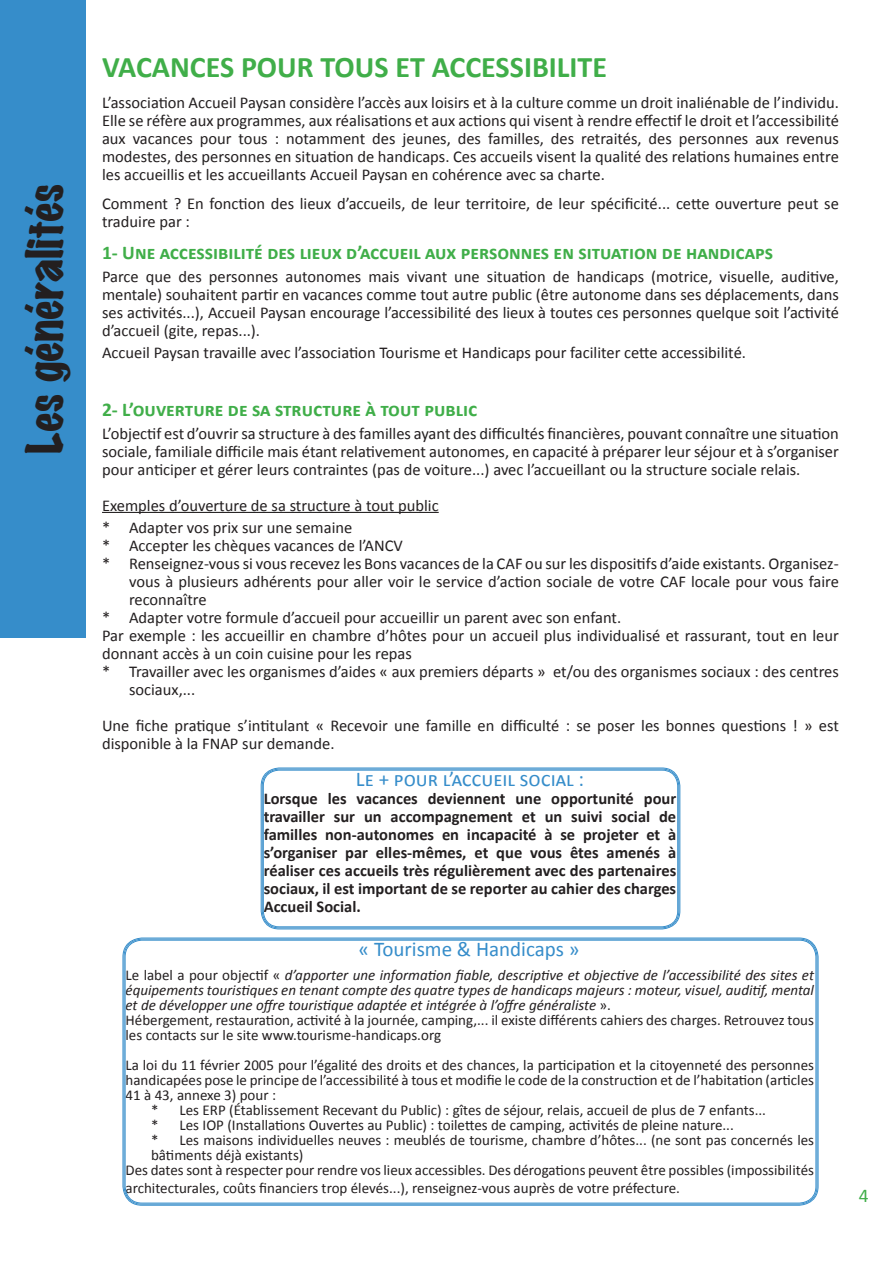
<style>
.page{position:relative;width:893px;height:1263px;background:#fff}
.page>*{position:absolute;margin:0;border:0;box-sizing:border-box;transform-origin:0 0}
.t1{font:45px "Marker Felt Wide";color:#231f20}
.t2{font:700 30px "Calibri";color:#40ae49}
.t3{font:21px "Calibri";color:#368dca}
.t4{font:700 19.5px "Calibri";color:#40ae49}
.t5{font:19.5px "Calibri";color:#40ae49}
.t6{font:16.5px/18px "Calibri";color:#231f20}
.t7{font:700 16.5px/18px "Calibri";color:#231f20;text-align:justify}
.t8{font:15px "Calibri";color:#231f20}
.t9{font:italic 15px/15px "Calibri";color:#231f20}
.s1{font-style:normal}
</style>
<div class="page">
<hr style="left:102px;top:512px;width:337px;height:1px;background:#231f20">
<div style="left:261px;top:767px;width:419px;height:162px;border:1px solid #368dca;border-radius:18px"></div>
<div style="left:263px;top:770px;width:415px;height:157px;border:1px solid #368dca;border-radius:16px"></div>
<div style="left:0;top:0;width:85px;height:638px;background:#368dca"></div>
<h1 class="t1" style="left:22px;top:454px;width:271px;rotate:-90deg">Les généralités</h1>
<h2 class="t2" style="left:102px;top:45px;width:175px">VACAN CES POUR</h2>
<h2 class="t2" style="left:321px;top:45px;width:18px">TOUS</h2>
<h2 class="t2" style="left:395px;top:45px;width:99px">ET ACCESSI</h2>
<h2 class="t2" style="left:532px;top:45px;width:29px">BILITE</h2>
<p class="t6" style="left:102px;top:93px;width:738px;text-align:justify">L’association Accueil Paysan considère l’accès aux loisirs et à la culture comme un droit inaliénable de l’individu.<br>Elle se réfère aux programmes, aux réalisations et aux actions qui visent à rendre effectif le droit et l’accessibilité aux vacances pour tous : notamment des jeunes, des familles, des retraités, des personnes aux revenus modestes, des personnes en situation de handicaps. Ces accueils visent la qualité des relations humaines entre les accueillis et les accueillants Accueil Paysan en cohérence avec sa charte.</p>
<p class="t6" style="left:102px;top:194px;width:738px">Comment ? En fonction des lieux d’accueils, de leur territoire, de leur spécificité... cette ouverture peut se traduire par :</p>
<p class="t4" style="left:102px;top:239px;width:673px">1- Une accessibilité des lieux d’accueil aux personnes en situation de handicaps</p>
<p class="t6" style="left:102px;top:267px;width:738px;text-align:justify">Parce que des personnes autonomes mais vivant une situation de handicaps (motrice, visuelle, auditive, mentale) souhaitent partir en vacances comme tout autre public (être autonome dans ses déplacements, dans ses activités...), Accueil Paysan encourage l’accessibilité des lieux à toutes ces personnes quelque soit l’activité d’accueil (gite, repas...).</p>
<p class="t6" style="left:102px;top:343px;width:645px">Accueil Paysan travaille avec l’association Tourisme et Handicaps pour faciliter cette accessibilité.</p>
<p class="t4" style="left:102px;top:396px;width:377px">2- L’ouverture de sa structure à tout public</p>
<p class="t6" style="left:102px;top:424px;width:738px;text-align:justify">L’objectif est d’ouvrir sa structure à des familles ayant des difficultés financières, pouvant connaître une situation sociale, familiale difficile mais étant relativement autonomes, en capacité à préparer leur séjour et à s’organiser pour anticiper et gérer leurs contraintes (pas de voiture...) avec l’accueillant ou la structure sociale relais.</p>
<p class="t6" style="left:102px;top:493px;width:338px;line-height:22.2px">Exemples d’ouverture de sa structure à tout public * Adapter vos prix sur une semaine</p>
<p class="t6" style="left:102px;top:536px;width:302px">* Accepter les chèques vacances de l’ANCV</p>
<p class="t6" style="left:102px;top:554px;width:738px">* Renseignez-vous si vous recevez les Bons vacances de la CAF ou sur les dispositifs d’aide existants. Organisez-</p>
<p class="t6" style="left:129px;top:572px;width:711px">vous à plusieurs adhérents pour aller voir le service d’action sociale de votre CAF locale pour vous faire</p>
<p class="t6" style="left:129px;top:590px;width:79px">reconnaître</p>
<p class="t6" style="left:102px;top:608px;width:521px">* Adapter votre formule d’accueil pour accueillir un parent avec son enfant.</p>
<p class="t6" style="left:102px;top:626px;width:738px">Par exemple : les accueillir en chambre d’hôtes pour un accueil plus individualisé et rassurant, tout en leur</p>
<p class="t6" style="left:102px;top:644px;width:311px">donnant accès à un coin cuisine pour les repas</p>
<p class="t6" style="left:102px;top:662px;width:738px">* Travailler avec les organismes d’aides « aux premiers départs » et/ou des organismes sociaux : des centres</p>
<p class="t6" style="left:129px;top:680px;width:68px">sociaux,...</p>
<p class="t6" style="left:102px;top:716px;width:738px">Une fiche pratique s’intitulant « Recevoir une famille en difficulté : se poser les bonnes questions ! » est disponible à la FNAP sur demande.</p>
<p class="t3" style="left:356px;top:765px;width:230px">Le + pour l’accueil social :</p>
<p class="t7" style="left:264px;top:789px;width:414px">Lorsque les vacances deviennent une opportunité pour travailler sur un accompagnement et un suivi social de familles non-autonomes en incapacité à se projeter et à s’organiser par elles-mêmes, et que vous êtes amenés à réaliser ces accueils très régulièrement avec des partenaires sociaux, il est important de se reporter au cahier des charges Accueil Social.</p>
<p class="t3" style="left:359px;top:935px;width:222px">« Tourisme &amp; Handicaps »</p>
<p class="t9" style="left:126px;top:967px;width:690px"><span class="s1">Le label a pour objectif «</span> d’apporter une information fiable, descriptive et objective de l’accessibilité des sites et équipements touristiques en tenant compte des quatre types de handicaps majeurs : moteur, visuel, auditif, mental et de développer une offre touristique adaptée et intégrée à l’offre généraliste <span class="s1">».<br>Hébergement, restauration, activité à la journée, camping,... il existe différents cahiers des charges. Retrouvez tous les contacts sur le site www.tourisme-handicaps.org</span></p>
<p class="t8" style="left:126px;top:1054px;width:690px">La loi du 11 février 2005 pour l’égalité des droits et des chances, la participation et la citoyenneté des personnes</p>
<p class="t8" style="left:126px;top:1069px;width:690px">handicapées pose le principe de l’accessibilité à tous et modifie le code de la construction et de l’habitation (articles</p>
<p class="t8" style="left:126px;top:1084px;width:152px">41 à 43, annexe 3) pour :</p>
<p class="t8" style="left:151px;top:1099px;width:616px">* Les ERP (Établissement Recevant du Public) : gîtes de séjour, relais, accueil de plus de 7 enfants...</p>
<p class="t8" style="left:151px;top:1114px;width:584px">* Les IOP (Installations Ouvertes au Public) : toilettes de camping, activités de pleine nature...</p>
<p class="t8" style="left:151px;top:1129px;width:664px">* Les maisons individuelles neuves : meublés de tourisme, chambre d’hôtes... (ne sont pas concernés les</p>
<p class="t8" style="left:151px;top:1144px;width:154px">bâtiments déjà existants)</p>
<p class="t8" style="left:126px;top:1159px;width:690px">Des dates sont à respecter pour rendre vos lieux accessibles. Des dérogations peuvent être possibles (impossibilités</p>
<p class="t8" style="left:126px;top:1177px;width:556px">architecturales, coûts financiers trop élevés...), renseignez-vous auprès de votre préfecture.</p>
<p class="t5" style="left:859px;top:1182px;width:11px">4</p>
</div>
